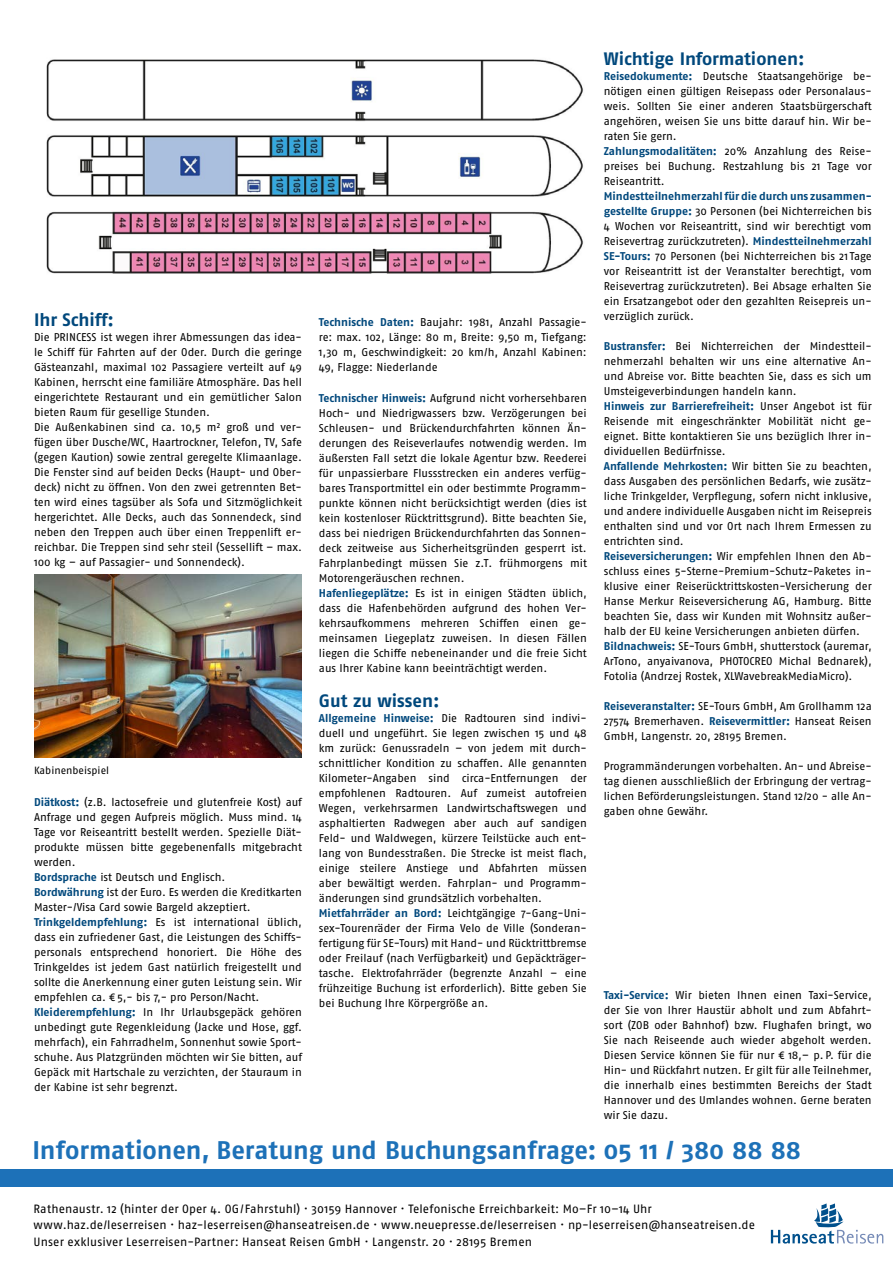
<style>
.page{position:relative;width:893px;height:1263px;background:#fff}
.page>*{position:absolute;margin:0;border:0;box-sizing:border-box;transform-origin:0 0}
.t1{font:700 25.5px "Fago OT";letter-spacing:-.005em;color:#1d71b8}
.t2{font:700 18px "Fago OT";color:#00487c}
.t3{font:12px/16.5px "Fago OT";letter-spacing:.005em;color:#000}
.t4{font:11.25px/15px "Fago OT";letter-spacing:-.005em;color:#000}
.t5{font:10.5px "Fago OT";color:#000}
.s1{font-weight:700;color:#00487c}
</style>
<div class="page">
<svg style="left:771px;top:1203px;width:112px;height:40px"></svg>
<div style="left:0;top:1169px;width:893px;height:17px;background:#1d71b8"></div>
<img style="left:34px;top:575px;width:268px;height:182px">
<img style="left:46px;top:59px;width:537px;height:215px">
<h2 class="t2" style="left:34px;top:309px;width:81px">Ihr Schiff:</h2>
<p class="t4" style="left:34px;top:329px;width:269px">Die PRINCESS ist wegen ihrer Abmessungen das idea&shy;le Schiff für Fahrten auf der Oder. Durch die geringe Gästeanzahl, maximal 102 Passagiere verteilt auf 49<br>Kabinen, herrscht eine familiäre Atmosphäre. Das hell eingerichtete Restaurant und ein gemütlicher Salon bieten Raum für gesellige Stunden.<br>Die Außenkabinen sind ca. 10,5 m² groß und ver&shy;fügen über Dusche/WC, Haartrockner, Telefon, TV, Safe (gegen Kaution) sowie zentral geregelte Klimaanlage.<br>Die Fenster sind auf beiden Decks (Haupt- und Ober&shy;deck) nicht zu öffnen. Von den zwei getrennten Bet&shy;ten wird eines tagsüber als Sofa und Sitzmöglichkeit hergerichtet. Alle Decks, auch das Sonnendeck, sind neben den Treppen auch über einen Treppenlift er&shy;reichbar. Die Treppen sind sehr steil (Sessellift – max.<br>100 kg – auf Passagier- und Sonnendeck).</p>
<p class="t5" style="left:34px;top:764px;width:77px">Kabinenbeispiel</p>
<p class="t4" style="left:34px;top:794px;width:270px"><span class="s1">Diätkost:</span> (z.B. lactosefreie und glutenfreie Kost) auf Anfrage und gegen Aufpreis möglich. Muss mind. 14<br>Tage vor Reiseantritt bestellt werden. Spezielle Diät&shy;produkte müssen bitte gegebenenfalls mitgebracht werden.<br><span class="s1">Bordsprache</span> ist Deutsch und Englisch.<br><span class="s1">Bordwährung</span> ist der Euro. Es werden die Kreditkarten Master-/Visa Card sowie Bargeld akzeptiert.<br><span class="s1">Trinkgeldempfehlung:</span> Es ist international üblich, dass ein zufriedener Gast, die Leistungen des Schiffs&shy;personals entsprechend honoriert. Die Höhe des Trinkgeldes ist jedem Gast natürlich freigestellt und sollte die Anerkennung einer guten Leistung sein. Wir empfehlen ca. € 5,- bis 7,- pro Person/Nacht.<br><span class="s1">Kleiderempfehlung:</span> In Ihr Urlaubsgepäck gehören unbedingt gute Regenkleidung (Jacke und Hose, ggf. mehrfach), ein Fahrradhelm, Sonnenhut sowie Sport&shy;schuhe. Aus Platzgründen möchten wir Sie bitten, auf Gepäck mit Hartschale zu verzichten, der Stauraum in der Kabine ist sehr begrenzt.</p>
<p class="t4" style="left:319px;top:314px;width:269px;text-align:justify"><span class="s1">Technische Daten:</span> Baujahr: 1981, Anzahl Passagie&shy;re: max. 102, Länge: 80 m, Breite: 9,50 m, Tiefgang:<br>1,30 m, Geschwindigkeit: 20 km/h, Anzahl Kabinen:<br>49, Flagge: Niederlande</p>
<p class="t4" style="left:319px;top:391px;width:269px"><span class="s1">Technischer Hinweis:</span> Aufgrund nicht vorhersehbaren Hoch- und Niedrigwassers bzw. Verzögerungen bei Schleusen- und Brückendurchfahrten können Än&shy;derungen des Reiseverlaufes notwendig werden. Im äußersten Fall setzt die lokale Agentur bzw. Reederei für unpassierbare Flussstrecken ein anderes verfüg&shy;bares Transportmittel ein oder bestimmte Programm&shy;punkte können nicht berücksichtigt werden (dies ist kein kostenloser Rücktrittsgrund). Bitte beachten Sie, dass bei niedrigen Brückendurchfahrten das Sonnen&shy;deck zeitweise aus Sicherheitsgründen gesperrt ist.<br>Fahrplanbedingt müssen Sie z.T. frühmorgens mit Motorengeräuschen rechnen.<br><span class="s1">Hafenliegeplätze:</span> Es ist in einigen Städten üblich, dass die Hafenbehörden aufgrund des hohen Ver&shy;kehrsaufkommens mehreren Schiffen einen ge&shy;meinsamen Liegeplatz zuweisen. In diesen Fällen liegen die Schiffe nebeneinander und die freie Sicht aus Ihrer Kabine kann beeinträchtigt werden.</p>
<h2 class="t2" style="left:319px;top:690px;width:122px">Gut zu wissen:</h2>
<p class="t4" style="left:319px;top:711px;width:269px"><span class="s1">Allgemeine Hinweise:</span> Die Radtouren sind indivi&shy;duell und ungeführt. Sie legen zwischen 15 und 48 km zurück: Genussradeln – von jedem mit durch&shy;schnittlicher Kondition zu schaffen. Alle genannten Kilometer-Angaben sind circa-Entfernungen der empfohlenen Radtouren. Auf zumeist autofreien Wegen, verkehrsarmen Landwirtschaftswegen und asphaltierten Radwegen aber auch auf sandigen Feld- und Waldwegen, kürzere Teilstücke auch ent&shy;lang von Bundesstraßen. Die Strecke ist meist flach, einige steilere Anstiege und Abfahrten müssen aber bewältigt werden. Fahrplan- und Programm&shy;änderungen sind grundsätzlich vorbehalten.<br><span class="s1">Mietfahrräder an Bord:</span> Leichtgängige 7-Gang-Uni&shy;sex-Tourenräder der Firma Velo de Ville (Sonderan&shy;fertigung für SE-Tours) mit Hand- und Rücktrittbremse oder Freilauf (nach Verfügbarkeit) und Gepäckträger&shy;tasche. Elektrofahrräder (begrenzte Anzahl – eine frühzeitige Buchung ist erforderlich). Bitte geben Sie bei Buchung Ihre Körpergröße an.</p>
<h2 class="t2" style="left:604px;top:48px;width:202px">Wichtige Informationen:</h2>
<p class="t4" style="left:604px;top:69px;width:269px"><span class="s1">Reisedokumente:</span> Deutsche Staatsangehörige be&shy;nötigen einen gültigen Reisepass oder Personalaus&shy;weis. Sollten Sie einer anderen Staatsbürgerschaft angehören, weisen Sie uns bitte darauf hin. Wir be&shy;raten Sie gern.<br><span class="s1">Zahlungsmodalitäten:</span> 20% Anzahlung des Reise&shy;preises bei Buchung. Restzahlung bis 21 Tage vor Reiseantritt.</p>
<p class="t4" style="left:604px;top:189px;width:269px;text-align:justify"><span class="s1">Mindestteilnehmerzahl für die durch uns zusammen&shy;gestellte Gruppe:</span> 30 Personen (bei Nichterreichen bis 4 Wochen vor Reiseantritt, sind wir berechtigt vom Reisevertrag zurückzutreten). <span class="s1">Mindestteilnehmerzahl SE-Tours:</span> 70 Personen (bei Nichterreichen bis 21 Tage vor Reiseantritt ist der Veranstalter berechtigt, vom Reisevertrag zurückzutreten). Bei Absage erhalten Sie ein Ersatzangebot oder den gezahlten Reisepreis un&shy;verzüglich zurück.</p>
<p class="t4" style="left:604px;top:339px;width:269px"><span class="s1">Bustransfer:</span> Bei Nichterreichen der Mindestteil&shy;nehmerzahl behalten wir uns eine alternative An&shy;und Abreise vor. Bitte beachten Sie, dass es sich um Umsteigeverbindungen handeln kann.<br><span class="s1">Hinweis zur Barrierefreiheit:</span> Unser Angebot ist für Reisende mit eingeschränkter Mobilität nicht ge&shy;eignet. Bitte kontaktieren Sie uns bezüglich Ihrer in&shy;dividuellen Bedürfnisse.<br><span class="s1">Anfallende Mehrkosten:</span> Wir bitten Sie zu beachten, dass Ausgaben des persönlichen Bedarfs, wie zusätz&shy;liche Trinkgelder, Verpflegung, sofern nicht inklusive, und andere individuelle Ausgaben nicht im Reisepreis enthalten sind und vor Ort nach Ihrem Ermessen zu entrichten sind.<br><span class="s1">Reiseversicherungen:</span> Wir empfehlen Ihnen den Ab&shy;schluss eines 5-Sterne-Premium-Schutz-Paketes in&shy;klusive einer Reiserücktrittskosten-Versicherung der Hanse Merkur Reiseversicherung AG, Hamburg. Bitte beachten Sie, dass wir Kunden mit Wohnsitz außer&shy;halb der EU keine Versicherungen anbieten dürfen.<br><span class="s1">Bildnachweis:</span> SE-Tours GmbH, shutterstock (auremar, ArTono, anyaivanova, PHOTOCREO Michal Bednarek), Fotolia (Andrzej Rostek, XLWavebreakMediaMicro).</p>
<p class="t4" style="left:604px;top:699px;width:269px;text-align:justify"><span class="s1">Reiseveranstalter:</span> SE-Tours GmbH, Am Grollhamm 12a 27574 Bremerhaven. <span class="s1">Reisevermittler:</span> Hanseat Reisen GmbH, Langenstr. 20, 28195 Bremen.</p>
<p class="t4" style="left:604px;top:759px;width:269px;text-align:justify">Programmänderungen vorbehalten. An- und Abreise&shy;tag dienen ausschließlich der Erbringung der vertrag&shy;lichen Beförderungsleistungen. Stand 12/20 - alle An&shy;gaben ohne Gewähr.</p>
<p class="t4" style="left:604px;top:988px;width:269px;text-align:justify"><span class="s1">Taxi-Service:</span> Wir bieten Ihnen einen Taxi-Service, der Sie von Ihrer Haustür abholt und zum Abfahrt&shy;sort (ZOB oder Bahnhof) bzw. Flughafen bringt, wo Sie nach Reiseende auch wieder abgeholt werden.<br>Diesen Service können Sie für nur € 18,– p. P. für die Hin- und Rückfahrt nutzen. Er gilt für alle Teilnehmer, die innerhalb eines bestimmten Bereichs der Stadt Hannover und des Umlandes wohnen. Gerne beraten wir Sie dazu.</p>
<h1 class="t1" style="left:33px;top:1135px;width:770px">Informationen, Beratung und Buchungsanfrage: 05 11 / 380 88 88</h1>
<p class="t3" style="left:34px;top:1200px;width:723px">Rathenaustr. 12 (hinter der Oper 4. OG/Fahrstuhl) · 30159 Hannover · Telefonische Erreichbarkeit: Mo–Fr 10–14 Uhr www.haz.de/leserreisen · haz-leserreisen@hanseatreisen.de · www.neuepresse.de/leserreisen · np-leserreisen@hanseatreisen.de<br>Unser exklusiver Leserreisen-Partner: Hanseat Reisen GmbH · Langenstr. 20 · 28195 Bremen</p>
</div>
